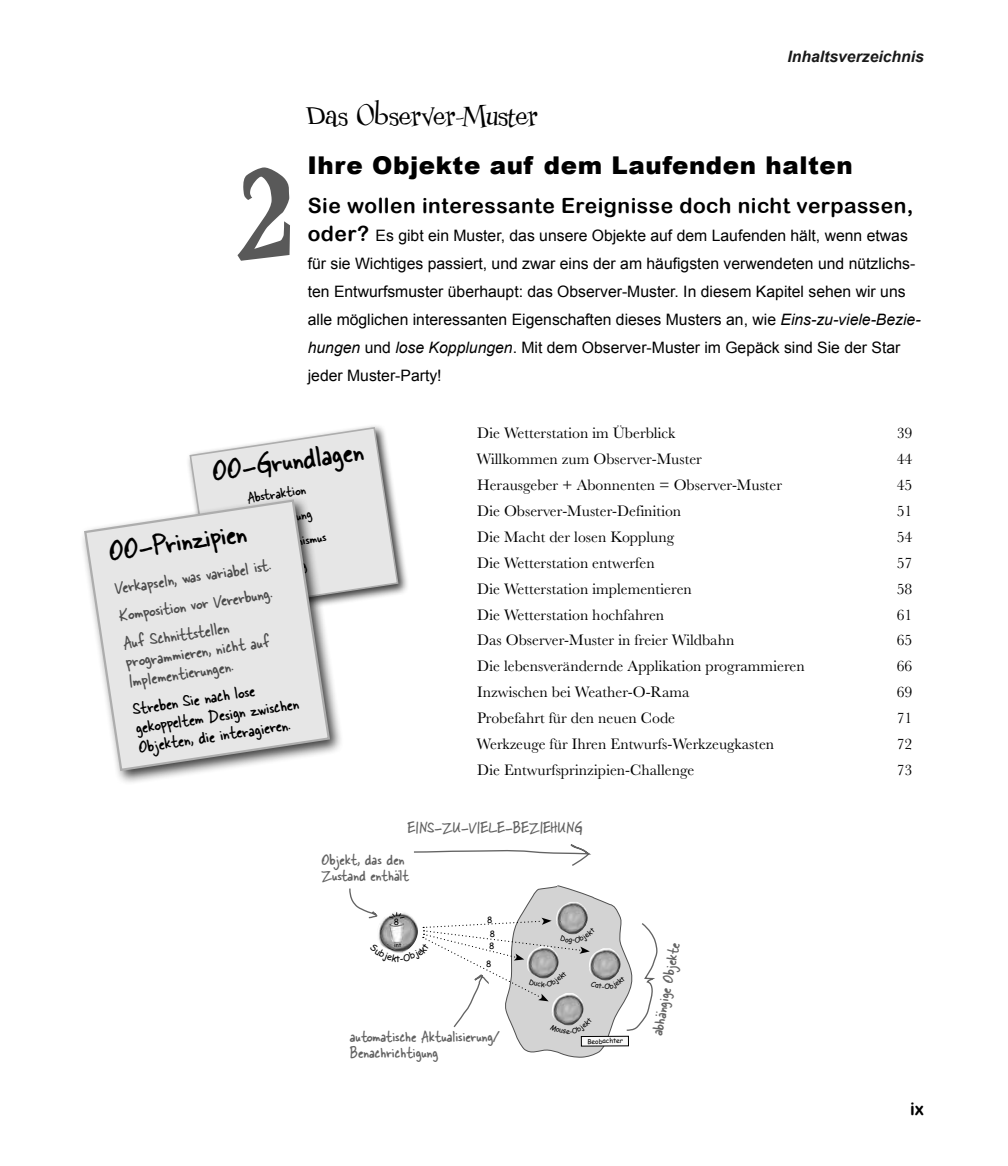
<style>
.page{position:relative;width:1008px;height:1166px;background:#fff}
.page>*{position:absolute;margin:0;border:0;box-sizing:border-box;transform-origin:0 0}
.t1{font:700 126px "Uncle Stinky";color:#595959}
.Body{font:33.25px "Skippy Sharp";color:#000}
.t2{font:31.5px "Couchlover";color:#000}
.Heading2{font:900 24.5px "Arial";letter-spacing:.025em;color:#000}
.Heading2-2{font:21px "Arial Rounded MT Bold";letter-spacing:.025em;color:#000}
.Body-2{font:19.43px/19.4px "Skippy Sharp";color:#4d4d4d}
.Body-3{font:19.43px/19.4px "Skippy Sharp";color:#000}
.Annotate{font:17.5px/16.1px "Skippy Sharp";color:#636363}
.t3{font:17.5px "Arial Rounded MT Bold";color:#000}
.Body-4{font:16.62px "Skippy Sharp";color:#000}
.t4{font:15.75px "Baskerville";color:#000}
.Heading2-3{font:15.75px/28px "Arial";color:#000}
.t5{font:italic 700 15.75px "Arial";color:#1a1a1a}
.Element_Bubble{font:8.58px "Comic Sans MS";color:#000}
.t6{font:7px "Comic Sans MS";color:#000}
.Element_Bubble-2{font:6.65px "Comic Sans MS";letter-spacing:-.015em;color:#000}
.Element_Bubble-3{font:5.77px "Comic Sans MS";color:#000}
.s1{font-family:"Arial Rounded MT Bold";font-size:21px}
.s2{font-style:italic}
</style>
<div class="page">
<div style="left:186px;top:423px;width:223px;height:199px;background:#000;opacity:.77"></div>
<svg style="left:189px;top:426px;width:210px;height:186px"></svg>
<div style="left:80px;top:495px;width:264px;height:290px;background:#000;opacity:.76"></div>
<svg style="left:83px;top:498px;width:248px;height:274px;background:#e2e2e2"></svg>
<svg style="left:414px;top:844px;width:177px;height:21px"></svg>
<svg style="left:349px;top:885px;width:309px;height:173px"></svg>
<p class="t1" style="left:240px;top:120px;width:54px">2</p>
<p class="t2" style="left:308px;top:95px;width:232px">Das Observer-Muster</p>
<p class="t5" style="left:787px;top:46px;width:138px">Inhaltsverzeichnis</p>
<p class="Heading2" style="left:308px;top:147px;width:547px">Ihre Objekte auf dem Laufenden halten</p>
<p class="Heading2-2" style="left:308px;top:193px;width:607px">Sie wollen interessante Ereignisse doch nicht verpassen,</p>
<p class="Heading2-3" style="left:308px;top:222px;width:614px"><span class="s1">oder?</span> Es gibt ein Muster, das unsere Objekte auf dem Laufenden hält, wenn etwas für sie Wichtiges passiert, und zwar eins der am häufigsten verwendeten und nützlichs&shy;ten Entwurfsmuster überhaupt: das Observer-Muster. In diesem Kapitel sehen wir uns alle möglichen interessanten Eigenschaften dieses Musters an, wie <span class="s2">Eins-zu-viele-Bezie&shy;hungen</span> und <span class="s2">lose Kopplungen</span>. Mit dem Observer-Muster im Gepäck sind Sie der Star jeder Muster-Party!</p>
<p class="Body" style="left:209px;top:447px;width:154px;rotate:-8deg">OO-Grundlagen</p>
<p class="Body-4" style="left:245px;top:486px;width:60px;rotate:-9deg">Abstraktion</p>
<p class="Body" style="left:105px;top:527px;width:141px;rotate:-8deg">OO-Prinzipien</p>
<p class="Body-2" style="left:113px;top:578px;width:160px;rotate:-9deg">Verkapseln, was variabel ist.</p>
<p class="Body-2" style="left:117px;top:605px;width:157px;rotate:-9deg">Komposition vor Vererbung.</p>
<p class="Body-2" style="left:121px;top:633px;width:147px;rotate:-9deg">Auf Schnittstellen programmieren, nicht auf<br>Implementierungen.</p>
<p class="Body-3" style="left:131px;top:698px;width:166px;rotate:-9deg">Streben Sie nach lose gekoppeltem Design zwischen<br>Objekten, die interagieren.</p>
<p class="t4" style="left:477px;top:424px;width:200px">Die Wetterstation im Überblick</p>
<p class="t4" style="left:897px;top:424px;width:17px">39</p>
<p class="t4" style="left:477px;top:450px;width:227px">Willkommen zum Observer-Muster</p>
<p class="t4" style="left:897px;top:450px;width:17px">44</p>
<p class="t4" style="left:477px;top:476px;width:307px">Herausgeber + Abonnenten = Observer-Muster</p>
<p class="t4" style="left:897px;top:476px;width:17px">45</p>
<p class="t4" style="left:477px;top:501px;width:206px">Die Observer-Muster-Definition</p>
<p class="t4" style="left:897px;top:501px;width:17px">51</p>
<p class="t4" style="left:477px;top:527px;width:198px">Die Macht der losen Kopplung</p>
<p class="t4" style="left:897px;top:527px;width:17px">54</p>
<p class="t4" style="left:477px;top:553px;width:179px">Die Wetterstation entwerfen</p>
<p class="t4" style="left:897px;top:553px;width:17px">57</p>
<p class="t4" style="left:477px;top:579px;width:216px">Die Wetterstation implementieren</p>
<p class="t4" style="left:897px;top:579px;width:17px">58</p>
<p class="t4" style="left:477px;top:605px;width:189px">Die Wetterstation hochfahren</p>
<p class="t4" style="left:897px;top:605px;width:17px">61</p>
<p class="t4" style="left:477px;top:631px;width:259px">Das Observer-Muster in freier Wildbahn</p>
<p class="t4" style="left:897px;top:631px;width:17px">65</p>
<p class="t4" style="left:477px;top:657px;width:329px">Die lebensverändernde Applikation programmieren</p>
<p class="t4" style="left:897px;top:657px;width:17px">66</p>
<p class="t4" style="left:477px;top:683px;width:214px">Inzwischen bei Weather-O-Rama</p>
<p class="t4" style="left:897px;top:683px;width:17px">69</p>
<p class="t4" style="left:477px;top:709px;width:200px">Probefahrt für den neuen Code</p>
<p class="t4" style="left:897px;top:709px;width:17px">71</p>
<p class="t4" style="left:477px;top:735px;width:299px">Werkzeuge für Ihren Entwurfs-Werkzeugkasten</p>
<p class="t4" style="left:897px;top:735px;width:17px">72</p>
<p class="t4" style="left:477px;top:760px;width:219px">Die Entwurfsprinzipien-Challenge</p>
<p class="t4" style="left:897px;top:760px;width:17px">73</p>
<p class="Annotate" style="left:408px;top:818px;width:177px">EINS-ZU-VIELE-BEZIEHUNG</p>
<p class="Annotate" style="left:321px;top:850px;width:89px">Objekt, das den<br>Zustand enthält</p>
<p class="Element_Bubble" style="left:394px;top:915px;width:7px">8</p>
<p class="Element_Bubble-3" style="left:394px;top:941px;width:9px">int</p>
<p class="Element_Bubble" style="left:487px;top:914px;width:7px">8</p>
<p class="Element_Bubble" style="left:490px;top:928px;width:7px">8</p>
<p class="Element_Bubble" style="left:489px;top:939px;width:7px">8</p>
<p class="Element_Bubble" style="left:486px;top:958px;width:7px">8</p>
<p class="Annotate" style="left:350px;top:1027px;width:152px">automatische Aktualisierung/<br>Benachrichtigung</p>
<p class="t6" style="left:572px;top:934px;width:4px">-</p>
<p class="t6" style="left:566px;top:1025px;width:5px">e</p>
<p class="Element_Bubble-2" style="left:587px;top:1036px;width:37px">Beobachter</p>
<p class="Annotate" style="left:648px;top:1033px;width:96px;rotate:-79deg">abhängige Objekte</p>
<p class="t3" style="left:910px;top:1098px;width:15px">ix</p>
</div>
